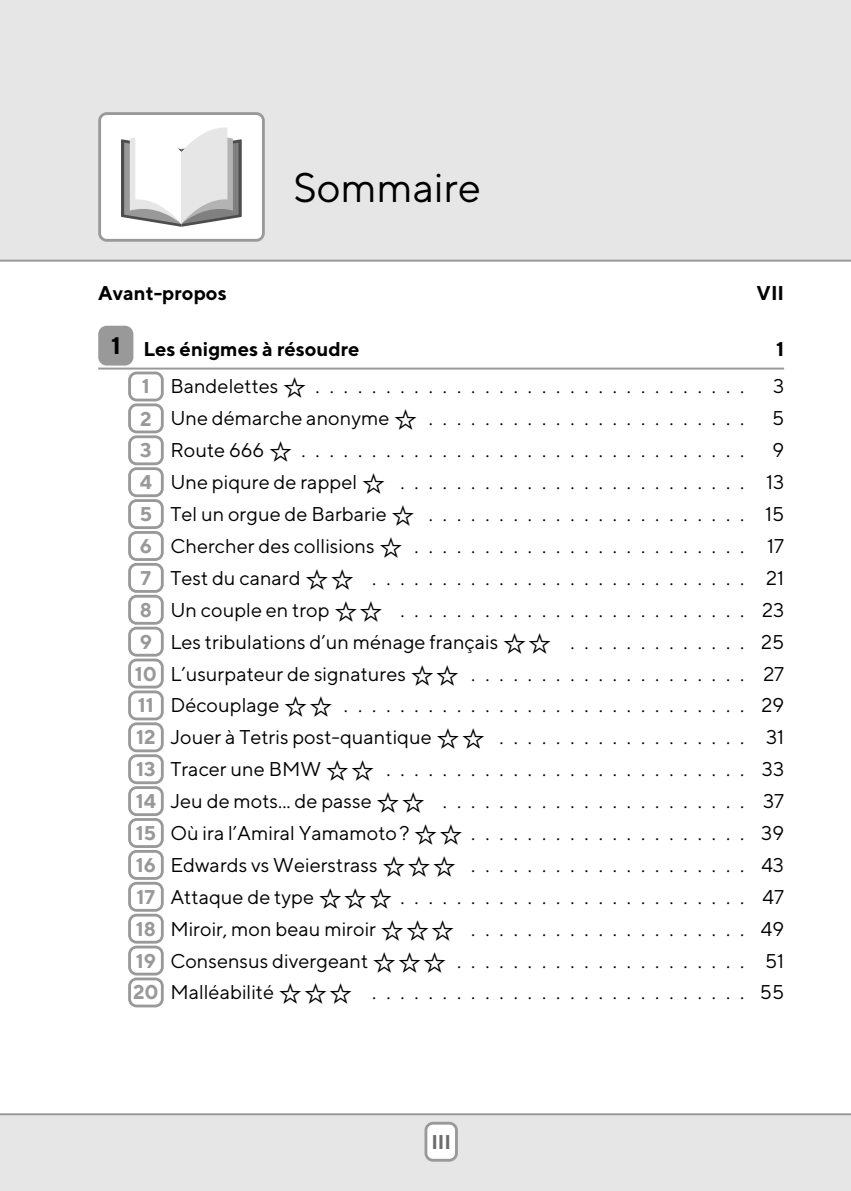
<style>
.page{position:relative;width:851px;height:1191px;background:#fff}
.page>*{position:absolute;margin:0;border:0;box-sizing:border-box;transform-origin:0 0}
.t1{font:20.2px "TT Norms";color:#000}
.t2{font:700 11.6px "TT Norms";color:#000}
.t3{font:9.8px "TT Norms";color:#000}
.t4{font:700 9.8px "TT Norms";color:#000}
.t5{font:700 9.8px "TT Norms";color:#999}
.t6{font:700 9.8px "TT Norms";color:#6c6c6c}
.s1{font-weight:700;color:#999}
</style>
<div class="page">
<div style="left:0;top:0;width:850px;height:260px;background:#e6e6e6"></div>
<hr style="left:0;top:260px;width:850px;height:2px;background:#999">
<div style="left:98px;top:112px;width:167px;height:130px;background:#999;border-radius:9px"></div>
<div style="left:101px;top:115px;width:161px;height:124px;background:#fff;border-radius:6px"></div>
<svg style="left:121px;top:127px;width:121px;height:100px"></svg>
<div style="left:98px;top:326px;width:35px;height:39px;background:#999;border-radius:9px"></div>
<hr style="left:98px;top:367px;width:686px;height:2px;background:#999">
<svg style="left:128px;top:371px;width:36px;height:30px"></svg>
<div style="left:131px;top:374px;width:30px;height:24px;background:#fff;border-radius:6px"></div>
<svg style="left:128px;top:403px;width:36px;height:30px"></svg>
<div style="left:131px;top:406px;width:30px;height:24px;background:#fff;border-radius:6px"></div>
<svg style="left:128px;top:435px;width:36px;height:30px"></svg>
<div style="left:131px;top:438px;width:30px;height:24px;background:#fff;border-radius:6px"></div>
<svg style="left:128px;top:467px;width:36px;height:30px"></svg>
<div style="left:131px;top:470px;width:30px;height:24px;background:#fff;border-radius:6px"></div>
<svg style="left:128px;top:499px;width:36px;height:30px"></svg>
<div style="left:131px;top:502px;width:30px;height:24px;background:#fff;border-radius:6px"></div>
<svg style="left:128px;top:531px;width:36px;height:30px"></svg>
<div style="left:131px;top:534px;width:30px;height:24px;background:#fff;border-radius:6px"></div>
<svg style="left:128px;top:563px;width:36px;height:30px"></svg>
<div style="left:131px;top:566px;width:30px;height:24px;background:#fff;border-radius:6px"></div>
<div style="left:128px;top:595px;width:36px;height:29px;background:#999;border-radius:9px"></div>
<div style="left:131px;top:597px;width:30px;height:25px;background:#fff;border-radius:6px"></div>
<div style="left:128px;top:626px;width:36px;height:30px;background:#999;border-radius:9px"></div>
<div style="left:131px;top:629px;width:30px;height:25px;background:#fff;border-radius:6px"></div>
<svg style="left:128px;top:658px;width:36px;height:30px"></svg>
<div style="left:131px;top:661px;width:30px;height:24px;background:#fff;border-radius:6px"></div>
<svg style="left:128px;top:690px;width:36px;height:30px"></svg>
<div style="left:131px;top:693px;width:30px;height:24px;background:#fff;border-radius:6px"></div>
<svg style="left:128px;top:722px;width:36px;height:30px"></svg>
<div style="left:131px;top:725px;width:30px;height:24px;background:#fff;border-radius:6px"></div>
<svg style="left:128px;top:754px;width:36px;height:30px"></svg>
<div style="left:131px;top:757px;width:30px;height:24px;background:#fff;border-radius:6px"></div>
<svg style="left:128px;top:786px;width:36px;height:30px"></svg>
<div style="left:131px;top:789px;width:30px;height:24px;background:#fff;border-radius:6px"></div>
<div style="left:128px;top:818px;width:36px;height:30px;background:#999;border-radius:9px"></div>
<div style="left:131px;top:821px;width:30px;height:24px;background:#fff;border-radius:6px"></div>
<div style="left:128px;top:850px;width:36px;height:30px;background:#999;border-radius:9px"></div>
<div style="left:131px;top:852px;width:30px;height:25px;background:#fff;border-radius:6px"></div>
<div style="left:128px;top:882px;width:36px;height:29px;background:#999;border-radius:9px"></div>
<div style="left:131px;top:884px;width:30px;height:25px;background:#fff;border-radius:6px"></div>
<svg style="left:128px;top:913px;width:36px;height:30px"></svg>
<div style="left:131px;top:916px;width:30px;height:24px;background:#fff;border-radius:6px"></div>
<svg style="left:128px;top:945px;width:36px;height:30px"></svg>
<div style="left:131px;top:948px;width:30px;height:24px;background:#fff;border-radius:6px"></div>
<svg style="left:128px;top:977px;width:36px;height:30px"></svg>
<div style="left:131px;top:980px;width:30px;height:24px;background:#fff;border-radius:6px"></div>
<div style="left:0;top:1115px;width:850px;height:76px;background:#e6e6e6"></div>
<hr style="left:0;top:1113px;width:850px;height:2px;background:#999">
<svg style="left:424px;top:1121px;width:34px;height:40px"></svg>
<div style="left:427px;top:1124px;width:28px;height:34px;background:#fff;border-radius:6px"></div>
<h1 class="t1" style="left:293px;top:183px;width:189px">Sommaire</h1>
<p class="t4" style="left:98px;top:290px;width:130px">Avant-propos</p>
<p class="t4" style="left:756px;top:290px;width:29px">VII</p>
<p class="t2" style="left:111px;top:343px;width:11px">1</p>
<p class="t4" style="left:143px;top:346px;width:218px">Les énigmes à résoudre</p>
<p class="t4" style="left:776px;top:346px;width:9px">1</p>
<p class="t5" style="left:142px;top:384px;width:9px">1</p>
<p class="t3" style="left:170px;top:384px;width:575px">Bandelettes☆...............................</p>
<p class="t3" style="left:772px;top:384px;width:13px">3</p>
<p class="t5" style="left:140px;top:416px;width:13px">2</p>
<p class="t3" style="left:170px;top:416px;width:575px">Unedémarcheanonyme☆.......................</p>
<p class="t3" style="left:771px;top:416px;width:14px">5</p>
<p class="t5" style="left:140px;top:448px;width:13px">3</p>
<p class="t3" style="left:170px;top:448px;width:575px">Route666☆................................</p>
<p class="t3" style="left:772px;top:448px;width:13px">9</p>
<p class="t5" style="left:140px;top:480px;width:14px">4</p>
<p class="t3" style="left:170px;top:480px;width:575px">Unepiqurederappel☆ .........................</p>
<p class="t3" style="left:765px;top:480px;width:20px">13</p>
<p class="t5" style="left:140px;top:512px;width:14px">5</p>
<p class="t3" style="left:170px;top:512px;width:575px">TelunorguedeBarbarie☆ .......................</p>
<p class="t3" style="left:764px;top:512px;width:21px">15</p>
<p class="t5" style="left:140px;top:543px;width:14px">6</p>
<p class="t3" style="left:170px;top:544px;width:575px">Chercherdescollisions☆........................</p>
<p class="t3" style="left:767px;top:544px;width:18px">17</p>
<p class="t5" style="left:141px;top:576px;width:12px">7</p>
<p class="t3" style="left:170px;top:576px;width:575px">Testducanard☆☆ ...........................</p>
<p class="t3" style="left:766px;top:576px;width:19px">21</p>
<p class="t5" style="left:140px;top:607px;width:14px">8</p>
<p class="t3" style="left:170px;top:607px;width:575px">Uncoupleentrop☆☆ .........................</p>
<p class="t3" style="left:762px;top:607px;width:24px">23</p>
<p class="t5" style="left:140px;top:639px;width:14px">9</p>
<p class="t3" style="left:170px;top:639px;width:575px">Les tribulations d’un ménage français ☆☆ . . . . . . . . . . . . .</p>
<p class="t3" style="left:760px;top:639px;width:25px">25</p>
<p class="t5" style="left:135px;top:671px;width:24px">10</p>
<p class="t3" style="left:170px;top:671px;width:575px">L’usurpateurdesignatures☆☆ . . . . . . . . . . . . . . . . . . . .</p>
<p class="t3" style="left:763px;top:671px;width:22px">27</p>
<p class="t5" style="left:138px;top:703px;width:17px">11</p>
<p class="t3" style="left:170px;top:703px;width:575px">Découplage☆☆.............................</p>
<p class="t3" style="left:761px;top:703px;width:24px">29</p>
<p class="t5" style="left:136px;top:735px;width:21px">12</p>
<p class="t3" style="left:170px;top:735px;width:575px">Jouer à Tetris post-quantique ☆☆ . . . . . . . . . . . . . . . . . .</p>
<p class="t3" style="left:765px;top:735px;width:20px">31</p>
<p class="t5" style="left:136px;top:767px;width:21px">13</p>
<p class="t3" style="left:170px;top:767px;width:575px">TraceruneBMW☆☆ ..........................</p>
<p class="t3" style="left:761px;top:767px;width:24px">33</p>
<p class="t5" style="left:136px;top:799px;width:22px">14</p>
<p class="t3" style="left:170px;top:799px;width:575px">Jeudemots...depasse☆☆ ......................</p>
<p class="t3" style="left:763px;top:799px;width:23px">37</p>
<p class="t5" style="left:136px;top:830px;width:22px">15</p>
<p class="t3" style="left:170px;top:831px;width:575px">Oùiral’AmiralYamamoto?☆☆ . . . . . . . . . . . . . . . . . . . .</p>
<p class="t3" style="left:761px;top:831px;width:24px">39</p>
<p class="t5" style="left:136px;top:862px;width:22px">16</p>
<p class="t3" style="left:170px;top:862px;width:575px">EdwardsvsWeierstrass☆☆☆ . . . . . . . . . . . . . . . . . . . .</p>
<p class="t3" style="left:761px;top:862px;width:24px">43</p>
<p class="t5" style="left:137px;top:894px;width:20px">17</p>
<p class="t3" style="left:170px;top:894px;width:575px">Attaquedetype☆☆☆.........................</p>
<p class="t3" style="left:762px;top:894px;width:23px">47</p>
<p class="t5" style="left:136px;top:926px;width:22px">18</p>
<p class="t3" style="left:170px;top:926px;width:575px">Miroir,monbeaumiroir☆☆☆ . . . . . . . . . . . . . . . . . . . .</p>
<p class="t3" style="left:760px;top:926px;width:25px">49</p>
<p class="t5" style="left:136px;top:958px;width:22px">19</p>
<p class="t3" style="left:170px;top:958px;width:575px">Consensusdivergeant☆☆☆ . . . . . . . . . . . . . . . . . . . . .</p>
<p class="t3" style="left:764px;top:958px;width:21px">51</p>
<p class="t3" style="left:133px;top:990px;width:612px"><span class="s1">20</span> Malléabilité☆☆☆ ...........................</p>
<p class="t3" style="left:759px;top:990px;width:26px">55</p>
<p class="t6" style="left:431px;top:1139px;width:21px">III</p>
</div>
